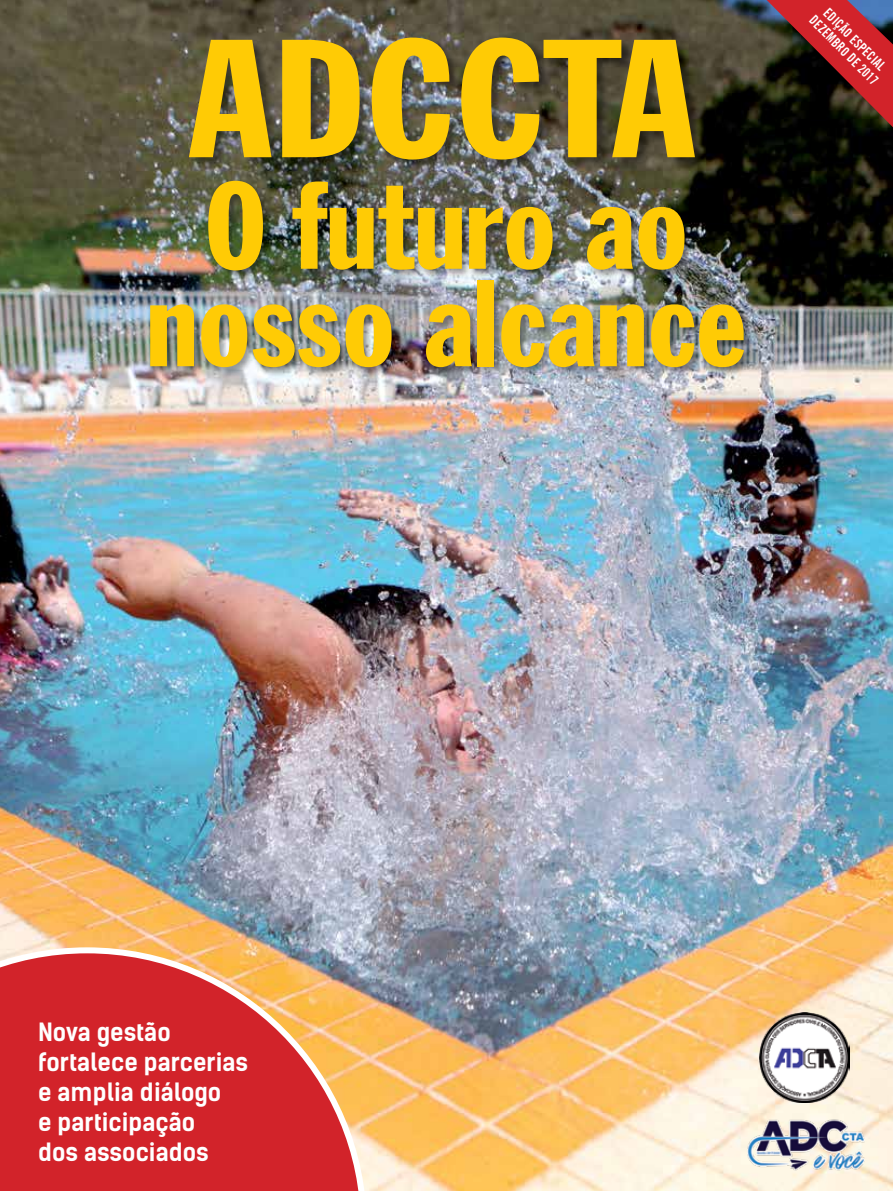
<style>
.page{position:relative;width:893px;height:1191px;background:#fff}
.page>*{position:absolute;margin:0;border:0;box-sizing:border-box;transform-origin:0 0}
.t1{font:extra-condensed 120px/97.5px "Franklin Gothic";color:#ffcb05;text-align:center;scale:1.2 1}
.t2{font:700 24px/30px "Kelson Sans";color:#fff}
.t3{font:700 condensed 13.5px/15px "Trade Gothic";color:#fff;text-align:center;scale:.9 1}
</style>
<div class="page">
<img style="left:0;top:0;width:893px;height:1191px">
<svg style="left:767px;top:0;width:126px;height:127px;background:#6b2223"></svg>
<div style="left:189px;top:38px;width:518px;height:134px;background:#000;opacity:.4"></div>
<svg style="left:189px;top:38px;width:506px;height:121px;background:#b59621"></svg>
<img style="left:759px;top:1012px;width:90px;height:90px">
<img style="left:745px;top:1115px;width:121px;height:58px">
<div style="left:148px;top:179px;width:606px;height:198px;background:#000;opacity:.4"></div>
<svg style="left:0;top:947px;width:367px;height:244px;background:#d8473e"></svg>
<h1 class="t1" style="left:147px;top:177px;width:501px">O futuro ao nosso alcance</h1>
<p class="t3" style="left:828px;top:2px;width:103px;rotate:45deg">Edição Especial dezembro de 2017</p>
<p class="t2" style="left:38px;top:1017px;width:212px">Nova gestão fortalece parcerias e amplia diálogo<br>e participação<br>dos associados</p>
</div>
